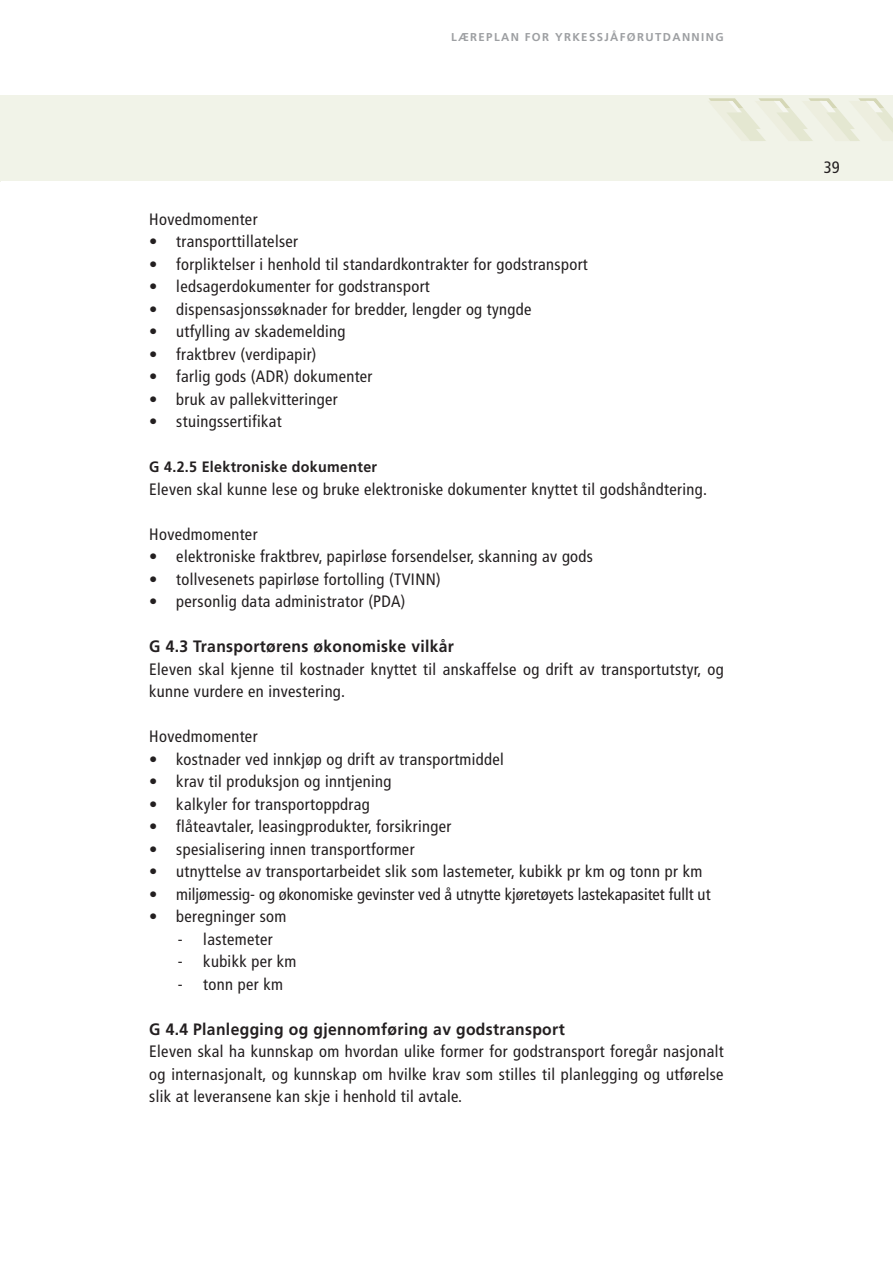
<style>
.page{position:relative;width:893px;height:1263px;background:#fff}
.page>*{position:absolute;margin:0;border:0;box-sizing:border-box;transform-origin:0 0}
.t1{font:condensed 16.5px/22.5px "Frutiger";letter-spacing:.02em;color:#231f20}
.t2{font:700 16.5px "Frutiger";letter-spacing:.02em;color:#231f20;scale:.95 1}
.t3{font:700 15px "Frutiger";letter-spacing:.02em;color:#231f20;scale:.95 1}
.t4{font:700 11.4px "Frutiger";letter-spacing:.12em;color:#9d9fa2}
</style>
<div class="page">
<div style="left:0;top:96px;width:892px;height:85px;background:#f1f3e8"></div>
<svg style="left:709px;top:98px;width:183px;height:43px"></svg>
<p class="t4" style="left:451px;top:33px;width:274px">LÆREPLAN FOR YRKESSJÅFØRUTDANNING</p>
<p class="t1" style="left:176px;top:209px;width:413px;text-indent:-27px">Hovedmomenter<br>transporttillatelser<br>forpliktelser i henhold til standardkontrakter for godstransport ledsagerdokumenter for godstransport<br>dispensasjonssøknader for bredder, lengder og tyngde utfylling av skademelding<br>fraktbrev (verdipapir)<br>farlig gods (ADR) dokumenter<br>bruk av pallekvitteringer<br>stuingssertifikat</p>
<p class="t3" style="left:149px;top:461px;width:241px">G 4.2.5 Elektroniske dokumenter</p>
<p class="t1" style="left:149px;top:479px;width:559px">Eleven skal kunne lese og bruke elektroniske dokumenter knyttet til godshåndtering.</p>
<p class="t1" style="left:176px;top:524px;width:418px;text-indent:-27px">Hovedmomenter<br>elektroniske fraktbrev, papirløse forsendelser, skanning av gods tollvesenets papirløse fortolling (TVINN)<br>personlig data administrator (PDA)</p>
<p class="t2" style="left:149px;top:640px;width:322px">G 4.3 Transportørens økonomiske vilkår</p>
<p class="t1" style="left:149px;top:659px;width:576px">Eleven skal kjenne til kostnader knyttet til anskaffelse og drift av transportutstyr, og kunne vurdere en investering.</p>
<p class="t1" style="left:176px;top:727px;width:536px;text-indent:-27px">Hovedmomenter<br>kostnader ved innkjøp og drift av transportmiddel<br>krav til produksjon og inntjening<br>kalkyler for transportoppdrag<br>flåteavtaler, leasingprodukter, forsikringer<br>spesialisering innen transportformer<br>utnyttelse av transportarbeidet slik som lastemeter, kubikk pr km og tonn pr km miljømessig- og økonomiske gevinster ved å utnytte kjøretøyets lastekapasitet fullt ut beregninger som</p>
<p class="t1" style="left:178px;top:929px;width:96px">- lastemeter</p>
<p class="t1" style="left:178px;top:952px;width:120px">- kubikk per km</p>
<p class="t1" style="left:178px;top:974px;width:107px">- tonn per km</p>
<p class="t2" style="left:149px;top:1022px;width:439px">G 4.4 Planlegging og gjennomføring av godstransport</p>
<p class="t1" style="left:149px;top:1042px;width:576px;text-align:justify">Eleven skal ha kunnskap om hvordan ulike former for godstransport foregår nasjonalt og internasjonalt, og kunnskap om hvilke krav som stilles til planlegging og utførelse slik at leveransene kan skje i henhold til avtale.</p>
<p class="t1" style="left:149px;top:232px;width:10px;text-align:justify">• • • • • • • • •</p>
<p class="t1" style="left:149px;top:547px;width:10px;text-align:justify">• • •</p>
<p class="t1" style="left:149px;top:749px;width:10px;text-align:justify">• • • • • • • •</p>
<p class="t1" style="left:823px;top:158px;width:17px">39</p>
</div>
